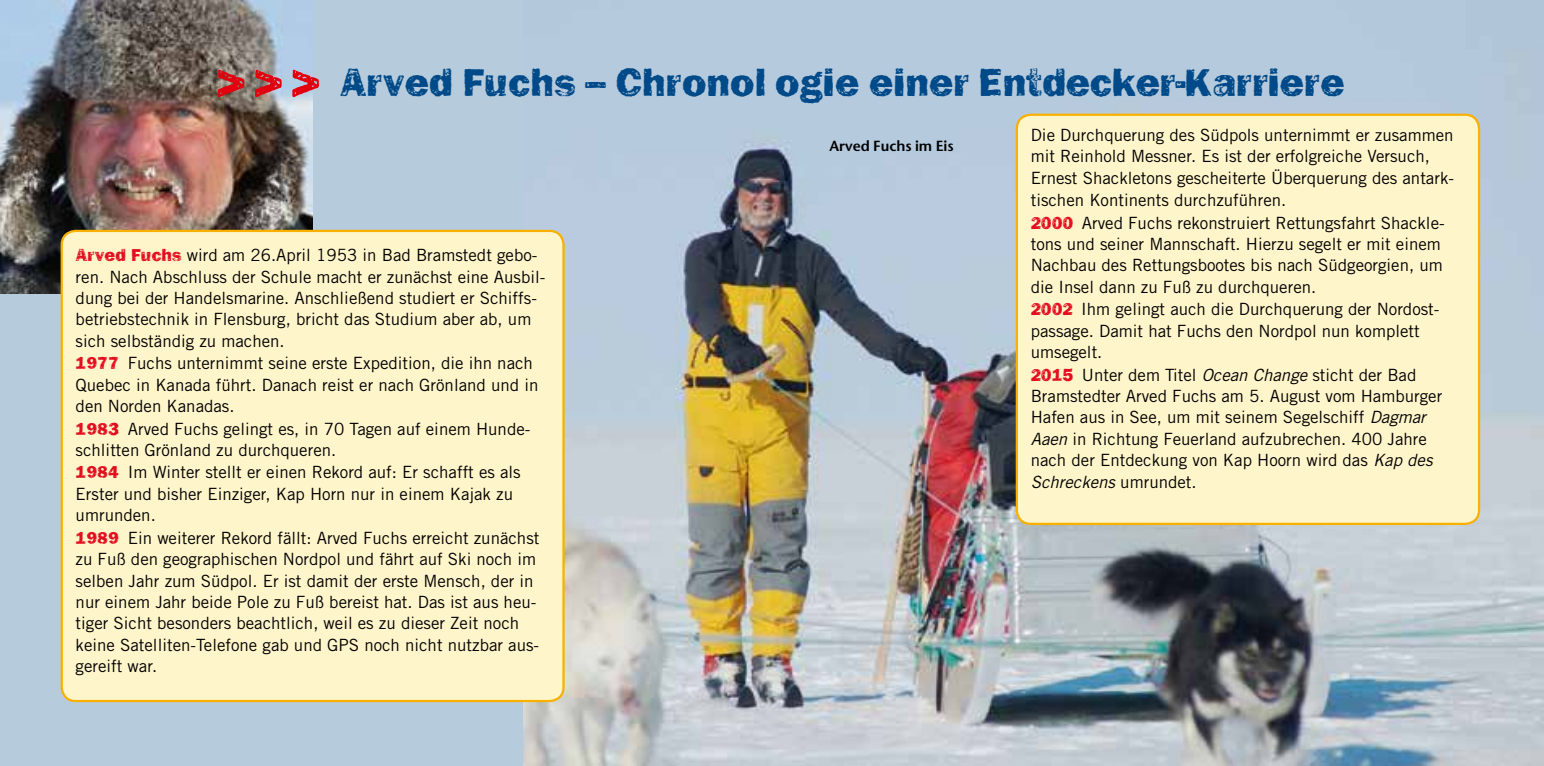
<style>
.page{position:relative;width:1544px;height:766px;background:#fff}
.page>*{position:absolute;margin:0;border:0;box-sizing:border-box;transform-origin:0 0}
.t1{font:54px "Frankie";color:#e3000f}
.t2{font:40.5px "Frankie";color:#004a89}
.t3{font:16.88px/21.6px "Trade Gothic LT Std";color:#000}
.t4{font:600 14.62px "Stone Sans Std";color:#000}
.s1{font-family:"Frankie";font-size:18px;color:#e30e20}
.s2{font-style:italic}
</style>
<div class="page">
<div style="left:0;top:0;width:679px;height:765px;background:#b6cbdb"></div>
<img style="left:523px;top:0;width:1020px;height:765px">
<img style="left:0;top:0;width:313px;height:293px">
<div style="left:62px;top:231px;width:501px;height:469px;background:#fff5cb;border-radius:14px"></div>
<div style="left:61px;top:230px;width:503px;height:472px;border:2px solid #f9b000;border-radius:14px"></div>
<div style="left:1016px;top:115px;width:463px;height:408px;background:#fff5cb;border-radius:14px"></div>
<div style="left:1015px;top:114px;width:465px;height:411px;border:2px solid #f9b000;border-radius:14px"></div>
<h2 class="t2" style="left:340px;top:58px;width:1006px">Arved Fuchs – Chronol ogie einer Entdecker-Karriere</h2>
<p class="t4" style="left:829px;top:137px;width:126px">Arved Fuchs im Eis</p>
<h1 class="t1" style="left:215px;top:48px;width:108px">&gt;&gt;&gt;</h1>
<p class="t3" style="left:1030px;top:124px;width:425px">Die Durchquerung des Südpols unternimmt er zusammen mit Reinhold Messner. Es ist der erfolgreiche Versuch, Ernest Shackletons gescheiterte Überquerung des antark&shy;tischen Kontinents durchzuführen.<br><span class="s1">2000</span> Arved Fuchs rekonstruiert Rettungsfahrt Shackle&shy;tons und seiner Mannschaft. Hierzu segelt er mit einem Nachbau des Rettungsbootes bis nach Südgeorgien, um die Insel dann zu Fuß zu durchqueren.<br><span class="s1">2002</span> Ihm gelingt auch die Durchquerung der Nordost&shy;passage. Damit hat Fuchs den Nordpol nun komplett umsegelt.<br><span class="s1">2015</span> Unter dem Titel <span class="s2">Ocean Change</span> sticht der Bad Bramstedter Arved Fuchs am 5. August vom Hamburger Hafen aus in See, um mit seinem Segelschiff <span class="s2">Dagmar Aaen</span> in Richtung Feuerland aufzubrechen. 400 Jahre nach der Entdeckung von Kap Hoorn wird das <span class="s2">Kap des Schreckens</span> umrundet.</p>
<p class="t3" style="left:76px;top:244px;width:471px"><span class="s1">Arved Fuchs</span> wird am 26.April 1953 in Bad Bramstedt gebo&shy;ren. Nach Abschluss der Schule macht er zunächst eine Ausbil&shy;dung bei der Handelsmarine. Anschließend studiert er Schiffs&shy;betriebstechnik in Flensburg, bricht das Studium aber ab, um sich selbständig zu machen.<br><span class="s1">1977</span> Fuchs unternimmt seine erste Expedition, die ihn nach Quebec in Kanada führt. Danach reist er nach Grönland und in den Norden Kanadas.<br><span class="s1">1983</span> Arved Fuchs gelingt es, in 70 Tagen auf einem Hunde&shy;schlitten Grönland zu durchqueren.<br><span class="s1">1984</span> Im Winter stellt er einen Rekord auf: Er schafft es als Erster und bisher Einziger, Kap Horn nur in einem Kajak zu umrunden.<br><span class="s1">1989</span> Ein weiterer Rekord fällt: Arved Fuchs erreicht zunächst zu Fuß den geographischen Nordpol und fährt auf Ski noch im selben Jahr zum Südpol. Er ist damit der erste Mensch, der in nur einem Jahr beide Pole zu Fuß bereist hat. Das ist aus heu&shy;tiger Sicht besonders beachtlich, weil es zu dieser Zeit noch keine Satelliten-Telefone gab und GPS noch nicht nutzbar aus&shy;gereift war.</p>
</div>
